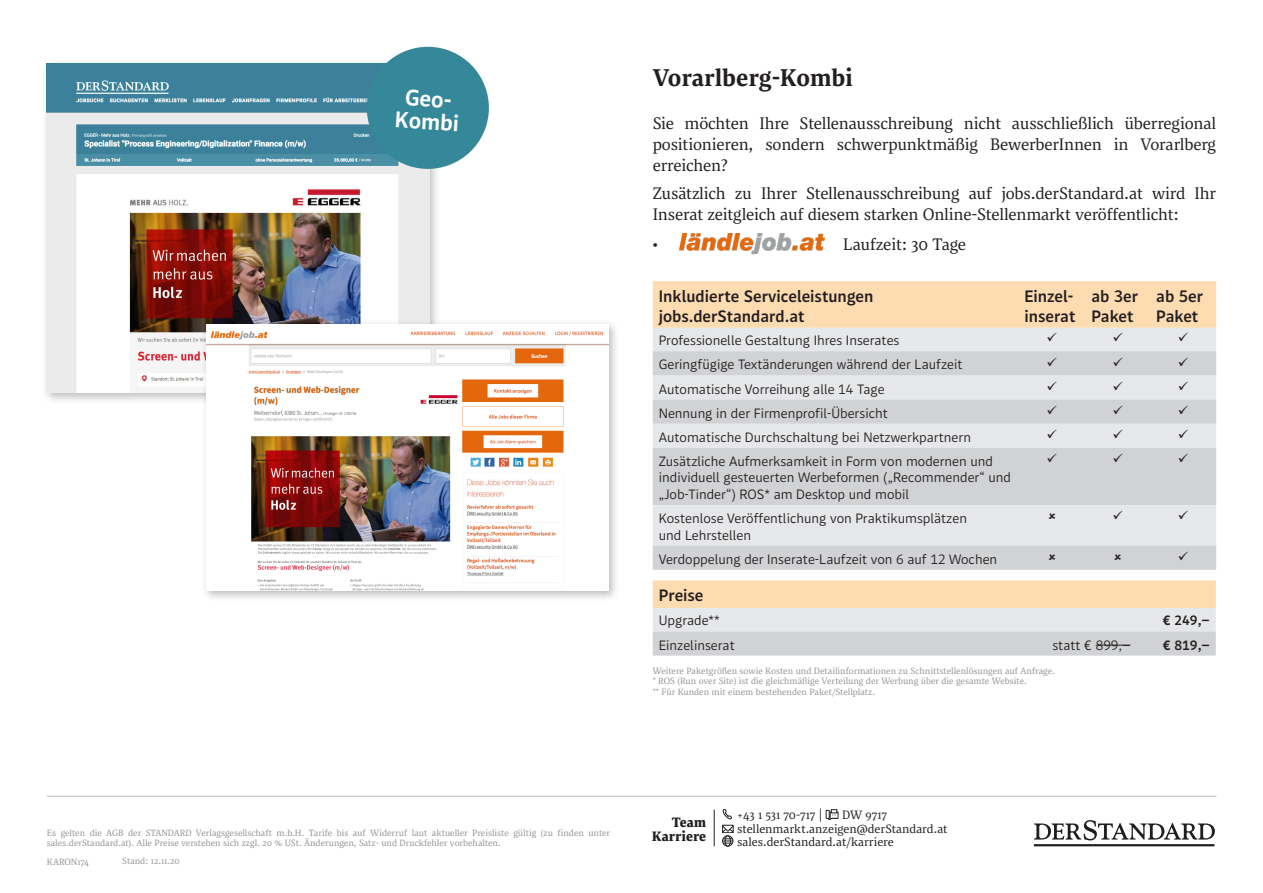
<style>
.page{position:relative;width:1263px;height:893px;background:#fff}
.page>*{position:absolute;margin:0;border:0;box-sizing:border-box;transform-origin:0 0}
.HL2{font:600 24px "ST Matilda Text";letter-spacing:-.005em;color:#231f20}
.Störer{font:700 22.5px/22.5px "ST Matilda Info RC3";color:#fff;text-align:center}
.FT{font:16.5px/21px "ST Matilda Text";letter-spacing:-.015em;color:#231f20;text-align:justify}
.Tabellenüberschrift{font:600 16.5px/19.8px "ST Matilda Info RC3";color:#231f20}
.FT_Tabelle{font:13.5px/16.5px "ST Matilda Info RC3";color:#231f20}
.t1{font:700 13.5px/14.1px "ST Matilda Text";color:#231f20;text-align:right}
.FT_Tabelle-2{font:700 13.5px "ST Matilda Info RC3";color:#231f20}
.t2{font:12px/13.5px "ST Matilda Text";color:#231f20}
.FT_Kleingedrucktes{font:9px/10.5px "ST Matilda Text";letter-spacing:-.005em;color:#939598}
</style>
<div class="page">
<svg style="left:722px;top:809px;width:10px;height:10px"></svg>
<div style="left:830px;top:812px;width:8px;height:7px;border:1px solid #231f20"></div>
<svg style="left:826px;top:809px;width:11px;height:11px"></svg>
<div style="left:722px;top:836px;width:11px;height:10px;border:1px solid #231f20;border-radius:50%"></div>
<div style="left:725px;top:836px;width:6px;height:10px;border:1px solid #231f20;border-radius:50%"></div>
<svg style="left:722px;top:825px;width:12px;height:19px"></svg>
<hr style="left:714px;top:810px;width:1px;height:36px;background:#231f20">
<hr style="left:47px;top:796px;width:1169px;height:1px;background:#bcbdc0">
<svg style="left:1034px;top:820px;width:181px;height:26px"></svg>
<div style="left:42px;top:59px;width:399px;height:346px;background:#231f20;opacity:.3"></div>
<img style="left:47px;top:64px;width:382px;height:329px">
<div style="left:201px;top:320px;width:419px;height:282px;background:#231f20;opacity:.3"></div>
<img style="left:206px;top:325px;width:403px;height:266px">
<img style="left:680px;top:234px;width:144px;height:20px">
<div style="left:653px;top:342px;width:563px;height:9px;background:#e6e7e9"></div>
<svg style="left:653px;top:351px;width:563px;height:219px;background:#d9dadc"></svg>
<svg style="left:653px;top:580px;width:563px;height:76px;background:#e8dcce"></svg>
<hr style="left:1096px;top:645px;width:34px;height:1px;background:#231f20">
<svg style="left:359px;top:46px;width:130px;height:130px"></svg>
<svg style="left:1049px;top:513px;width:6px;height:6px"></svg>
<svg style="left:1049px;top:554px;width:6px;height:6px"></svg>
<svg style="left:1114px;top:554px;width:7px;height:6px"></svg>
<svg style="left:653px;top:281px;width:563px;height:61px;background:#f8debf"></svg>
<svg style="left:1047px;top:357px;width:10px;height:9px"></svg>
<svg style="left:1113px;top:357px;width:10px;height:9px"></svg>
<svg style="left:1179px;top:357px;width:9px;height:9px"></svg>
<svg style="left:1047px;top:381px;width:10px;height:9px"></svg>
<svg style="left:1113px;top:381px;width:10px;height:9px"></svg>
<svg style="left:1179px;top:381px;width:9px;height:9px"></svg>
<svg style="left:1047px;top:405px;width:10px;height:9px"></svg>
<svg style="left:1113px;top:405px;width:10px;height:9px"></svg>
<svg style="left:1179px;top:405px;width:9px;height:9px"></svg>
<svg style="left:1047px;top:430px;width:10px;height:8px"></svg>
<svg style="left:1113px;top:430px;width:10px;height:8px"></svg>
<svg style="left:1179px;top:430px;width:9px;height:8px"></svg>
<svg style="left:1047px;top:454px;width:10px;height:9px"></svg>
<svg style="left:1113px;top:454px;width:10px;height:9px"></svg>
<svg style="left:1179px;top:454px;width:9px;height:9px"></svg>
<svg style="left:1113px;top:511px;width:10px;height:9px"></svg>
<svg style="left:1179px;top:511px;width:9px;height:9px"></svg>
<svg style="left:1179px;top:552px;width:9px;height:8px"></svg>
<p class="Störer" style="left:397px;top:85px;width:65px;rotate:3deg">Geo-<br>Kombi</p>
<p class="HL2" style="left:653px;top:61px;width:202px">Vorarlberg-Kombi</p>
<p class="FT" style="left:653px;top:113px;width:565px">Sie möchten Ihre Stellenausschreibung nicht ausschließlich überregional positionieren, sondern schwerpunktmäßig BewerberInnen in Vorarlberg erreichen?</p>
<p class="FT" style="left:653px;top:182px;width:565px">Zusätzlich zu Ihrer Stellenausschreibung auf jobs.derStandard.at wird Ihr<br>Inserat zeitgleich auf diesem starken Online-Stellenmarkt veröffentlicht:</p>
<p class="FT" style="left:653px;top:233px;width:7px">•</p>
<p class="FT" style="left:843px;top:233px;width:124px">Laufzeit: 30 Tage</p>
<p class="Tabellenüberschrift" style="left:659px;top:286px;width:216px">Inkludierte Serviceleistungen jobs.derStandard.at</p>
<p class="Tabellenüberschrift" style="left:1024px;top:286px;width:52px">Einzel&shy;inserat</p>
<p class="Tabellenüberschrift" style="left:1091px;top:286px;width:48px">ab 3er<br>Paket</p>
<p class="Tabellenüberschrift" style="left:1156px;top:286px;width:48px">ab 5er<br>Paket</p>
<p class="FT_Tabelle" style="left:659px;top:332px;width:242px">Professionelle Gestaltung Ihres Inserates</p>
<p class="FT_Tabelle" style="left:659px;top:356px;width:305px">Geringfügige Textänderungen während der Laufzeit</p>
<p class="FT_Tabelle" style="left:659px;top:380px;width:227px">Automatische Vorreihung alle 14 Tage</p>
<p class="FT_Tabelle" style="left:659px;top:404px;width:231px">Nennung in der Firmenprofil-Übersicht</p>
<p class="FT_Tabelle" style="left:659px;top:428px;width:314px">Automatische Durchschaltung bei Netzwerkpartnern</p>
<p class="FT_Tabelle" style="left:659px;top:452px;width:354px">Zusätzliche Aufmerksamkeit in Form von modernen und individuell gesteuerten Werbeformen („Recommender“ und „Job-Tinder“) ROS* am Desktop und mobil</p>
<p class="FT_Tabelle" style="left:659px;top:510px;width:310px">Kostenlose Veröffentlichung von Praktikumsplätzen und Lehrstellen</p>
<p class="FT_Tabelle" style="left:659px;top:550px;width:340px">Verdoppelung der Inserate-Laufzeit von 6 auf 12 Wochen</p>
<p class="Tabellenüberschrift" style="left:659px;top:585px;width:46px">Preise</p>
<p class="FT_Tabelle" style="left:659px;top:612px;width:63px">Upgrade**</p>
<p class="FT_Tabelle-2" style="left:1163px;top:611px;width:48px">€ 249,–</p>
<p class="FT_Tabelle" style="left:659px;top:636px;width:78px">Einzelinserat</p>
<p class="FT_Tabelle" style="left:1052px;top:636px;width:80px">statt € 899,–</p>
<p class="FT_Tabelle-2" style="left:1163px;top:636px;width:48px">€ 819,–</p>
<p class="FT_Kleingedrucktes" style="left:653px;top:665px;width:404px">Weitere Paketgrößen sowie Kosten und Detailinformationen zu Schnittstellenlösungen auf Anfrage.</p>
<p class="FT_Kleingedrucktes" style="left:653px;top:676px;width:376px">* ROS (Run over Site) ist die gleichmäßige Verteilung der Werbung über die gesamte Website.</p>
<p class="FT_Kleingedrucktes" style="left:653px;top:686px;width:224px">** Für Kunden mit einem bestehenden Paket/Stellplatz.</p>
<p class="FT_Kleingedrucktes" style="left:47px;top:827px;width:565px">Es gelten die AGB der STANDARD Verlagsgesellschaft m.b.H. Tarife bis auf Widerruf laut aktueller Preisliste gültig (zu finden unter sales.derStandard.at). Alle Preise verstehen sich zzgl. 20 % USt. Änderungen, Satz- und Druckfehler vorbehalten.</p>
<p class="FT_Kleingedrucktes" style="left:47px;top:856px;width:44px">KARON174</p>
<p class="FT_Kleingedrucktes" style="left:122px;top:856px;width:59px">Stand: 12.11.20</p>
<p class="t1" style="left:652px;top:815px;width:56px">Team<br>Karriere</p>
<p class="t2" style="left:737px;top:808px;width:87px">+43 1 531 70-717 |</p>
<p class="t2" style="left:737px;top:808px;width:212px;text-indent:105px">DW 9717 stellenmarkt.anzeigen@derStandard.at sales.derStandard.at/karriere</p>
</div>
